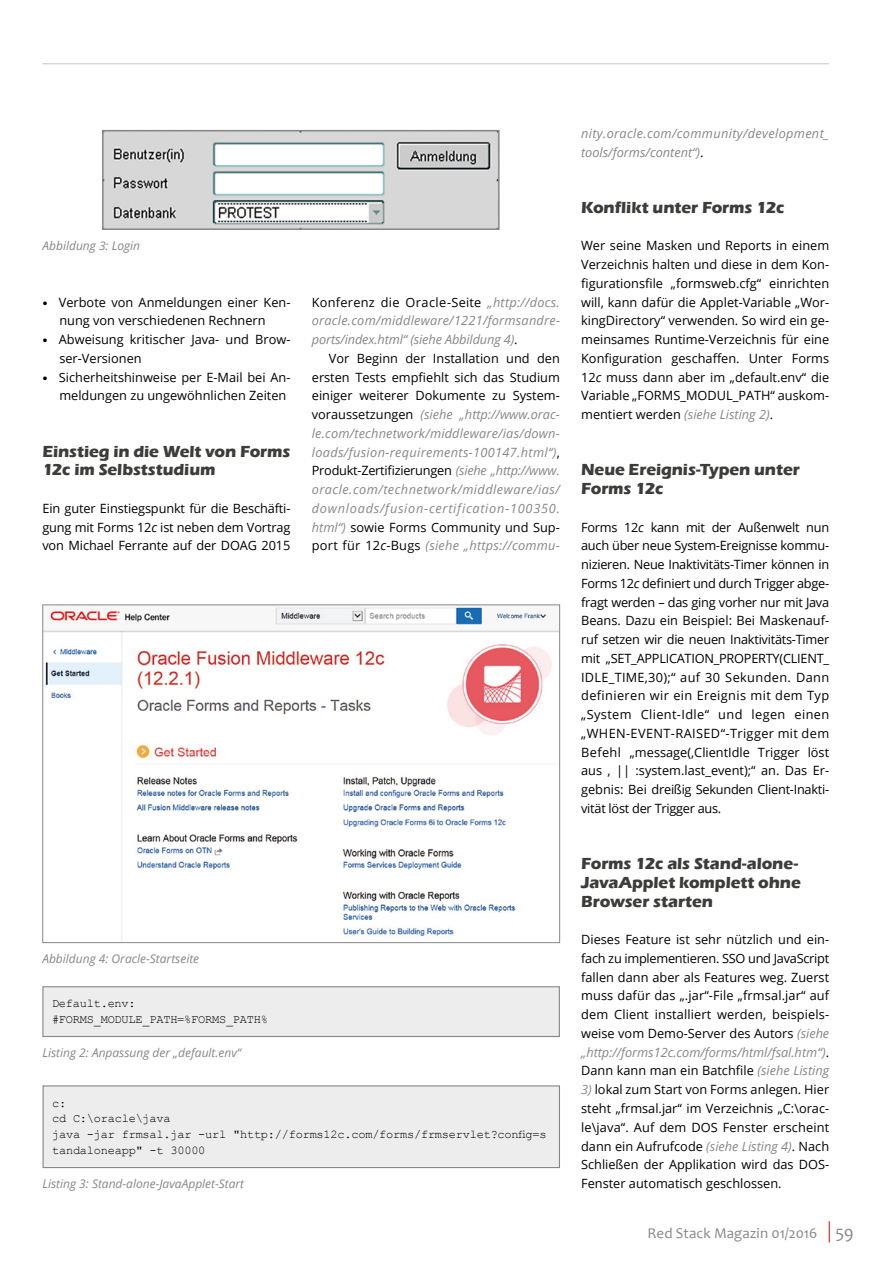
<style>
.page{position:relative;width:893px;height:1263px;background:#fff}
.page>*{position:absolute;margin:0;border:0;box-sizing:border-box;transform-origin:0 0}
.t1{font:700 16.5px/18.8px "Eras ITC";letter-spacing:-.005em;color:#3c3c3b}
.t2{font:15px "Candara";letter-spacing:.005em;color:#878787}
.t3{font:12.75px/18.8px "Open Sans";color:#000;text-align:justify}
.t4{font:italic 12.75px/18.8px "Open Sans";letter-spacing:.02em;color:#878787;text-align:justify}
.t5{font:12px/15.8px "Courier New";letter-spacing:-.02em;color:#000}
.t6{font:italic 12px "Open Sans";color:#878787}
.s1{font-family:"Stone Serif Std";font-weight:500;font-size:10.5px}
.s2{font-style:italic}
.s3{font-style:normal;color:#000}
.s4{color:#000}
.s5{font-style:italic;color:#878787}
.s6{font-size:18px}
</style>
<div class="page">
<svg style="left:829px;top:1221px;width:1px;height:21px"></svg>
<hr style="left:43px;top:64px;width:786px;height:1px;background:#c6c6c6">
<img style="left:105px;top:133px;width:392px;height:94px">
<div style="left:102px;top:130px;width:398px;height:100px;border:2px solid #878787"></div>
<svg style="left:42px;top:604px;width:518px;height:339px"></svg>
<div style="left:43px;top:987px;width:516px;height:49px;background:#ededed"></div>
<div style="left:42px;top:986px;width:518px;height:51px;border:1px solid #878787"></div>
<div style="left:43px;top:1086px;width:516px;height:81px;background:#ededed"></div>
<div style="left:43px;top:1085px;width:517px;height:83px;border:1px solid #878787"></div>
<p class="t6" style="left:43px;top:238px;width:99px">Abbildung 3: Login</p>
<p class="t3" style="left:59px;top:292px;width:233px;text-indent:-17px"><span class="s1">•</span> Verbote von Anmeldungen einer Ken&shy;nung von verschiedenen Rechnern</p>
<p class="t3" style="left:59px;top:330px;width:233px;text-indent:-17px"><span class="s1">•</span> Abweisung kritischer Java- und Brow&shy;ser-Versionen</p>
<p class="t3" style="left:59px;top:367px;width:233px;text-indent:-17px"><span class="s1">•</span> Sicherheitshinweise per E-Mail bei An&shy;meldungen zu ungewöhnlichen Zeiten</p>
<p class="t1" style="left:42px;top:442px;width:250px">Einstieg in die Welt von Forms<br>12c im Selbststudium</p>
<p class="t3" style="left:42px;top:498px;width:250px">Ein guter Einstiegspunkt für die Beschäfti&shy;gung mit Forms 12<span class="s2">c</span> ist neben dem Vortrag von Michael Ferrante auf der DOAG 2015</p>
<p class="t4" style="left:312px;top:292px;width:250px"><span class="s3">Konferenz die Oracle-Seite</span> „http://docs. oracle.com/middleware/1221/formsandre&shy;ports/index.html“ (siehe Abbildung 4)<span class="s3">.</span></p>
<p class="t4" style="left:312px;top:348px;width:250px;text-indent:17px"><span class="s3">Vor Beginn der Installation und den ersten Tests empfiehlt sich das Studium einiger weiterer Dokumente zu System&shy;voraussetzungen</span> (siehe „http://www.orac&shy;le.com/technetwork/middleware/ias/down&shy;loads/fusion-requirements-100147.html“)<span class="s3">, Produkt-Zertifizierungen</span> (siehe „http://www. oracle.com/technetwork/middleware/ias/ downloads/fusion-certification-100350. html“) <span class="s3">sowie Forms Community und Sup&shy;port für 12</span><span class="s4">c</span><span class="s3">-Bugs</span> (siehe „https://commu-</p>
<p class="t6" style="left:42px;top:950px;width:158px">Abbildung 4: Oracle-Startseite</p>
<p class="t5" style="left:52px;top:995px;width:217px">Default.env: #FORMS_MODULE_PATH=%FORMS_PATH%</p>
<p class="t6" style="left:42px;top:1044px;width:200px">Listing 2: Anpassung der „default.env“</p>
<p class="t5" style="left:52px;top:1094px;width:496px">c:<br>cd C:\oracle\java<br>java -jar frmsal.jar -url "http://forms12c.com/forms/frmservlet?config=s tandaloneapp" -t 30000</p>
<p class="t6" style="left:42px;top:1175px;width:203px">Listing 3: Stand-alone-JavaApplet-Start</p>
<p class="t4" style="left:581px;top:124px;width:249px">nity.oracle.com/community/development_ tools/forms/content“)<span class="s3">.</span></p>
<p class="t1" style="left:581px;top:198px;width:205px">Konflikt unter Forms 12c</p>
<p class="t3" style="left:581px;top:236px;width:250px">Wer seine Masken und Reports in einem Verzeichnis halten und diese in dem Kon&shy;figurationsfile „formsweb.cfg“ einrichten will, kann dafür die Applet-Variable „Wor&shy;kingDirectory“ verwenden. So wird ein ge&shy;meinsames Runtime-Verzeichnis für eine Konfiguration geschaffen. Unter Forms 12<span class="s2">c</span> muss dann aber im „default.env“ die Variable „FORMS_MODUL_PATH“ auskom&shy;mentiert werden <span class="s5">(siehe Listing 2)</span>.</p>
<p class="t1" style="left:581px;top:461px;width:220px">Neue Ereignis-Typen unter<br>Forms 12c</p>
<p class="t3" style="left:581px;top:517px;width:250px">Forms 12<span class="s2">c</span> kann mit der Außenwelt nun auch über neue System-Ereignisse kommu&shy;nizieren. Neue Inaktivitäts-Timer können in Forms 12<span class="s2">c</span> definiert und durch Trigger abge&shy;fragt werden – das ging vorher nur mit Java Beans. Dazu ein Beispiel: Bei Maskenauf&shy;ruf setzen wir die neuen Inaktivitäts-Timer mit „SET_APPLICATION_PROPERTY(CLIENT_ IDLE_TIME,30);“ auf 30 Sekunden. Dann definieren wir ein Ereignis mit dem Typ „System Client-Idle“ und legen einen „WHEN-EVENT-RAISED“-Trigger mit dem Befehl „message(‚ClientIdle Trigger löst aus ‚ || :system.last_event);“ an. Das Er&shy;gebnis: Bei dreißig Sekunden Client-Inakti&shy;vität löst der Trigger aus.</p>
<p class="t1" style="left:581px;top:854px;width:221px">Forms 12c als Stand-alone-<br>JavaApplet komplett ohne<br>Browser starten</p>
<p class="t3" style="left:581px;top:930px;width:250px">Dieses Feature ist sehr nützlich und ein&shy;fach zu implementieren. SSO und JavaScript fallen dann aber als Features weg. Zuerst muss dafür das „.jar“-File „frmsal.jar“ auf dem Client installiert werden, beispiels&shy;weise vom Demo-Server des Autors <span class="s5">(siehe „http://forms12c.com/forms/html/fsal.htm“)</span>.<br>Dann kann man ein Batchfile <span class="s5">(siehe Listing</span></p>
<p class="t3" style="left:581px;top:1080px;width:250px"><span class="s5">3)</span> lokal zum Start von Forms anlegen. Hier steht „frmsal.jar“ im Verzeichnis „C:\orac&shy;le\java“. Auf dem DOS Fenster erscheint dann ein Aufrufcode <span class="s5">(siehe Listing 4)</span>. Nach Schließen der Applikation wird das DOS-Fenster automatisch geschlossen.</p>
<p class="t2" style="left:648px;top:1224px;width:207px">Red Stack Magazin 01/2016 <span class="s6">59</span></p>
</div>
